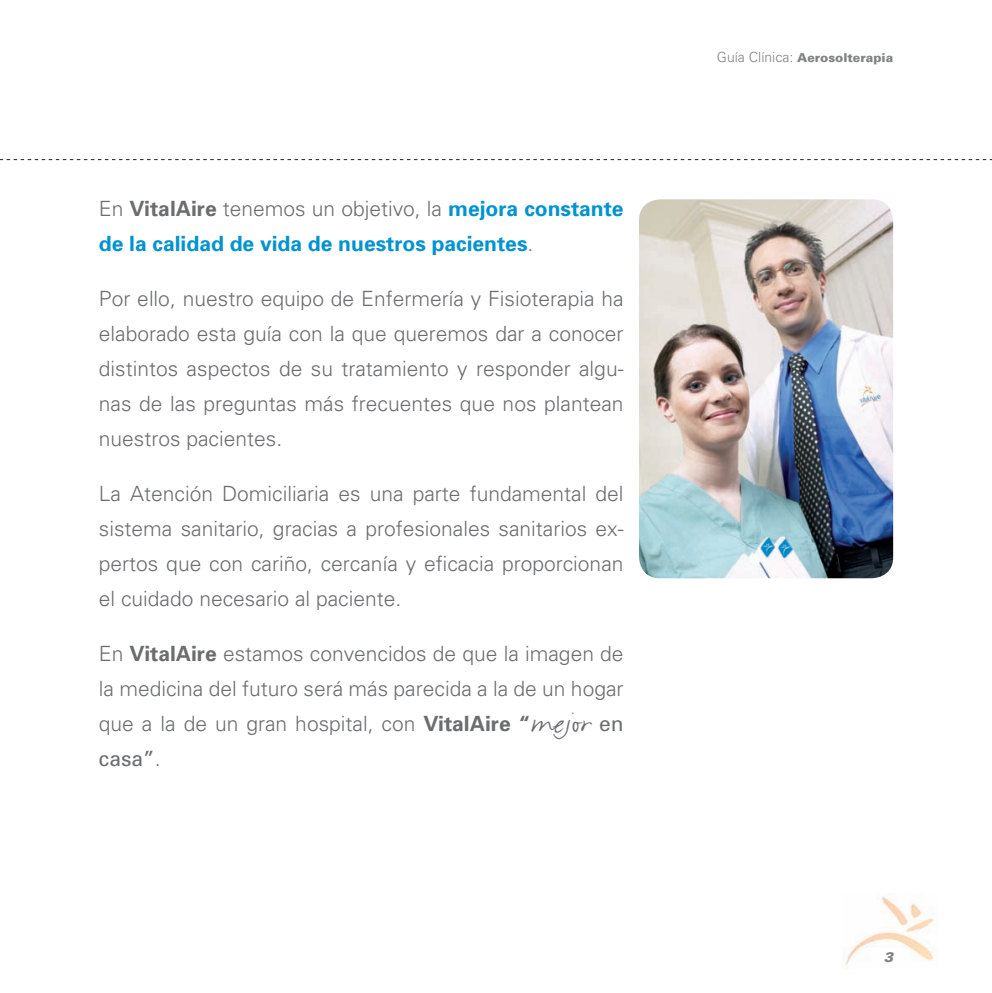
<style>
.page{position:relative;width:992px;height:993px;background:#fff}
.page>*{position:absolute;margin:0;border:0;box-sizing:border-box;transform-origin:0 0}
.t1{font:300 21px/35px "Univers";color:#6c6d70;text-align:justify}
.t2{font:700 21px/35px "Univers";color:#0093d0}
.t3{font:900 12.25px "Univers";color:#808285}
.s1{font-weight:300;color:#6c6d70}
.s2{color:#6c6d70}
.s3{font-weight:700}
.s4{font-family:"FF Justlefthand";font-weight:400;font-size:28px}
.s5{font-weight:400}
.s6{font-weight:300;font-size:14px}
</style>
<div class="page">
<img style="left:845px;top:896px;width:90px;height:72px">
<svg style="left:0;top:159px;width:991px;height:1px"></svg>
<img style="left:639px;top:199px;width:254px;height:379px;border-radius:21px">
<svg style="left:859px;top:942px;width:8px;height:12px"></svg>
<svg style="left:884px;top:952px;width:10px;height:10px"></svg>
<p class="t2" style="left:99px;top:191px;width:526px"><span class="s1">En</span> <span class="s2">VitalAire</span> <span class="s1">tenemos un objetivo, la</span> mejora constante de la calidad de vida de nuestros pacientes<span class="s1">.</span></p>
<p class="t1" style="left:99px;top:281px;width:526px">Por ello, nuestro equipo de Enfermería y Fisioterapia ha elaborado esta guía con la que queremos dar a conocer distintos aspectos de su tratamiento y responder algu&shy;nas de las preguntas más frecuentes que nos plantean nuestros pacientes.</p>
<p class="t1" style="left:99px;top:476px;width:526px">La Atención Domiciliaria es una parte fundamental del sistema sanitario, gracias a profesionales sanitarios ex&shy;pertos que con cariño, cercanía y eficacia proporcionan el cuidado necesario al paciente.</p>
<p class="t1" style="left:99px;top:635px;width:526px">En <span class="s3">VitalAire</span> estamos convencidos de que la imagen de la medicina del futuro será más parecida a la de un hogar que a la de un gran hospital, con <span class="s3">VitalAire “</span><span class="s4">mejor</span> <span class="s5">en casa”</span>.</p>
<p class="t3" style="left:716px;top:50px;width:178px"><span class="s6">Guía Clínica:</span> Aerosolterapia</p>
</div>
